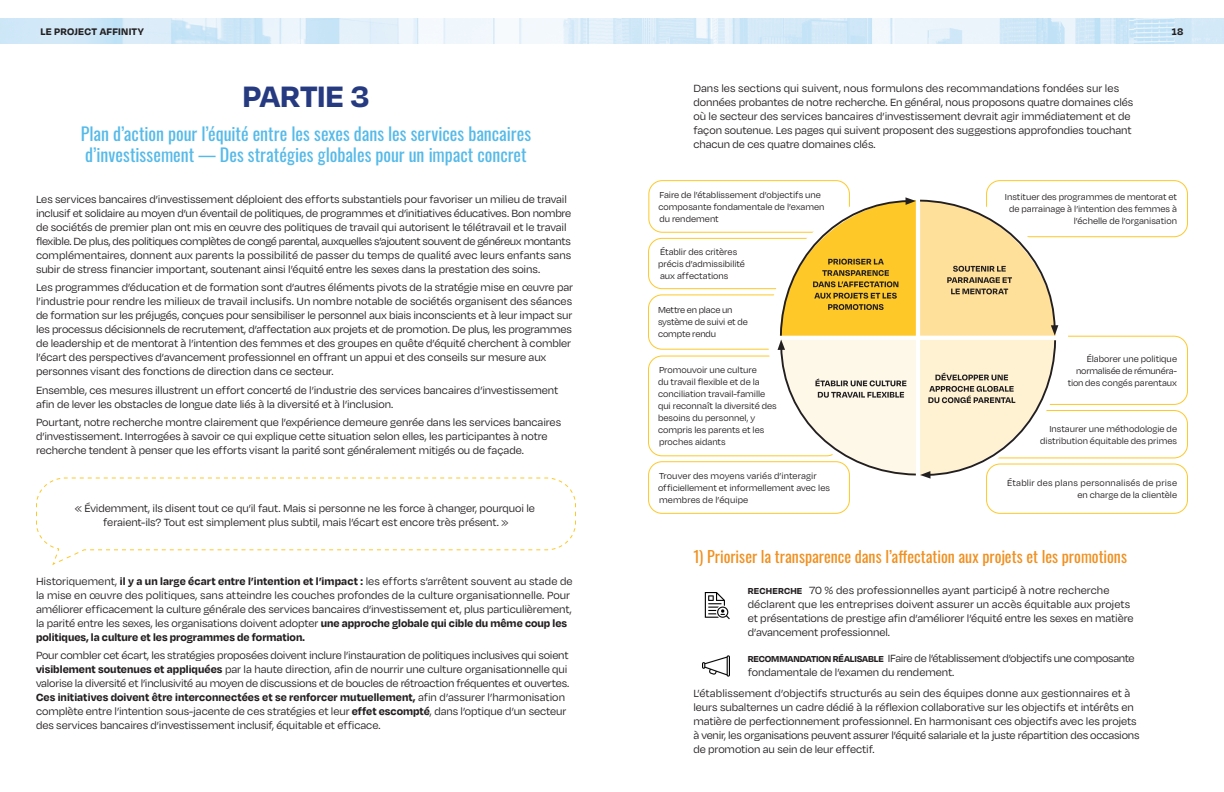
<style>
.page{position:relative;width:1224px;height:792px;background:#fff}
.page>*{position:absolute;margin:0;border:0;box-sizing:border-box;transform-origin:0 0}
.t1{font:700 34px "Degular";letter-spacing:-.015em;color:#253a80}
.Subhead{font:18px "Oswald";color:#55bae9}
.Subhead_2{font:16px "Oswald";color:#f09020}
.Body{font:12px/14px "Degular";letter-spacing:-.01em;color:#231f20}
.t2{font:700 11px "Degular";letter-spacing:.02em;color:#231f20}
.Body_2{font:10px/12px "Degular";color:#231f20}
.s1{font-weight:700}
.s2{font-weight:700;font-size:10px}
</style>
<div class="page">
<img style="left:0;top:18px;width:1224px;height:25px">
<svg style="left:36px;top:477px;width:540px;height:88px"></svg>
<div style="left:648px;top:356px;width:193px;height:100px;border:1px solid #fec829;border-radius:14px"></div>
<div style="left:986px;top:336px;width:202px;height:69px;border:1px solid #fec829;border-radius:14px"></div>
<div style="left:986px;top:180px;width:202px;height:57px;border:1px solid #fec829;border-radius:14px"></div>
<div style="left:986px;top:410px;width:202px;height:48px;border:1px solid #fec829;border-radius:14px"></div>
<div style="left:986px;top:464px;width:202px;height:50px;border:1px solid #fec829;border-radius:14px"></div>
<div style="left:648px;top:180px;width:202px;height:53px;border:1px solid #fec829;border-radius:14px"></div>
<div style="left:648px;top:238px;width:268px;height:51px;border:1px solid #fec829;border-radius:14px"></div>
<div style="left:648px;top:294px;width:225px;height:56px;border:1px solid #fec829;border-radius:14px"></div>
<div style="left:648px;top:461px;width:202px;height:53px;border:1px solid #fec829;border-radius:14px"></div>
<div style="left:768px;top:191px;width:300px;height:289px;border:22px solid #fff;border-radius:50%"></div>
<img style="left:704px;top:592px;width:26px;height:27px">
<img style="left:703px;top:655px;width:27px;height:22px">
<svg style="left:778px;top:197px;width:280px;height:282px"></svg>
<p class="t2" style="left:40px;top:24px;width:105px">LE PROJECT AFFINITY</p>
<p class="t2" style="left:1172px;top:24px;width:13px">18</p>
<p class="t1" style="left:243px;top:75px;width:128px">PARTIE 3</p>
<p class="Subhead" style="left:81px;top:117px;width:452px">Plan d’action pour l’équité entre les sexes dans les services bancaires</p>
<p class="Subhead" style="left:85px;top:139px;width:443px">d’investissement — Des stratégies globales pour un impact concret</p>
<p class="Body" style="left:36px;top:192px;width:537px">Les services bancaires d’investissement déploient des efforts substantiels pour favoriser un milieu de travail inclusif et solidaire au moyen d’un éventail de politiques, de programmes et d’initiatives éducatives. Bon nombre de sociétés de premier plan ont mis en œuvre des politiques de travail qui autorisent le télétravail et le travail flexible. De plus, des politiques complètes de congé parental, auxquelles s’ajoutent souvent de généreux montants complémentaires, donnent aux parents la possibilité de passer du temps de qualité avec leurs enfants sans subir de stress financier important, soutenant ainsi l’équité entre les sexes dans la prestation des soins.</p>
<p class="Body" style="left:36px;top:280px;width:539px">Les programmes d’éducation et de formation sont d’autres éléments pivots de la stratégie mise en œuvre par l’industrie pour rendre les milieux de travail inclusifs. Un nombre notable de sociétés organisent des séances de formation sur les préjugés, conçues pour sensibiliser le personnel aux biais inconscients et à leur impact sur les processus décisionnels de recrutement, d’affectation aux projets et de promotion. De plus, les programmes de leadership et de mentorat à l’intention des femmes et des groupes en quête d’équité cherchent à combler l’écart des perspectives d’avancement professionnel en offrant un appui et des conseils sur mesure aux personnes visant des fonctions de direction dans ce secteur.</p>
<p class="Body" style="left:36px;top:383px;width:524px">Ensemble, ces mesures illustrent un effort concerté de l’industrie des services bancaires d’investissement afin de lever les obstacles de longue date liés à la diversité et à l’inclusion.</p>
<p class="Body" style="left:36px;top:415px;width:527px">Pourtant, notre recherche montre clairement que l’expérience demeure genrée dans les services bancaires d’investissement. Interrogées à savoir ce qui explique cette situation selon elles, les participantes à notre recherche tendent à penser que les efforts visant la parité sont généralement mitigés ou de façade.</p>
<p class="Body" style="left:75px;top:500px;width:462px;text-align:center">« Évidemment, ils disent tout ce qu’il faut. Mais si personne ne les force à changer, pourquoi le feraient-ils? Tout est simplement plus subtil, mais l’écart est encore très présent. »</p>
<p class="Body" style="left:36px;top:574px;width:538px">Historiquement, <span class="s1">il y a un large écart entre l’intention et l’impact :</span> les efforts s’arrêtent souvent au stade de la mise en œuvre des politiques, sans atteindre les couches profondes de la culture organisationnelle. Pour améliorer efficacement la culture générale des services bancaires d’investissement et, plus particulièrement, la parité entre les sexes, les organisations doivent adopter <span class="s1">une approche globale qui cible du même coup les politiques, la culture et les programmes de formation.</span></p>
<p class="Body" style="left:36px;top:648px;width:535px">Pour combler cet écart, les stratégies proposées doivent inclure l’instauration de politiques inclusives qui soient <span class="s1">visiblement soutenues et appliquées</span> par la haute direction, afin de nourrir une culture organisationnelle qui valorise la diversité et l’inclusivité au moyen de discussions et de boucles de rétroaction fréquentes et ouvertes.<br><span class="s1">Ces initiatives doivent être interconnectées et se renforcer mutuellement,</span> afin d’assurer l’harmonisation complète entre l’intention sous-jacente de ces stratégies et leur <span class="s1">effet escompté</span>, dans l’optique d’un secteur des services bancaires d’investissement inclusif, équitable et efficace.</p>
<p class="Body" style="left:693px;top:81px;width:442px">Dans les sections qui suivent, nous formulons des recommandations fondées sur les données probantes de notre recherche. En général, nous proposons quatre domaines clés où le secteur des services bancaires d’investissement devrait agir immédiatement et de façon soutenue. Les pages qui suivent proposent des suggestions approfondies touchant chacun de ces quatre domaines clés.</p>
<p class="Body_2" style="left:658px;top:188px;width:168px">Faire de l’établissement d’objectifs une composante fondamentale de l’examen du rendement</p>
<p class="Body_2" style="left:658px;top:245px;width:88px">Établir des critères précis d’admissibilité aux affectations</p>
<p class="Body_2" style="left:658px;top:304px;width:91px">Mettre en place un système de suivi et de compte rendu</p>
<p class="Body_2" style="left:658px;top:364px;width:120px">Promouvoir une culture<br>du travail flexible et de la conciliation travail-famille qui reconnaît la diversité des besoins du personnel, y compris les parents et les proches aidants</p>
<p class="Body_2" style="left:658px;top:469px;width:174px">Trouver des moyens variés d’interagir officiellement et informellement avec les membres de l’équipe</p>
<p class="Body_2" style="left:1005px;top:191px;width:174px;text-align:right">Instituer des programmes de mentorat et de parrainage à l’intention des femmes à l’échelle de l’organisation</p>
<p class="Body_2" style="left:1068px;top:352px;width:111px;text-align:right">Élaborer une politique normalisée de rémunéra&shy;tion des congés parentaux</p>
<p class="Body_2" style="left:1040px;top:422px;width:138px;text-align:right">Instaurer une méthodologie de distribution équitable des primes</p>
<p class="Body_2" style="left:1007px;top:477px;width:171px;text-align:right">Établir des plans personnalisés de prise en charge de la clientèle</p>
<p class="Subhead_2" style="left:693px;top:542px;width:435px">1) Prioriser la transparence dans l’affectation aux projets et les promotions</p>
<p class="Body" style="left:748px;top:582px;width:387px"><span class="s2">RECHERCHE</span> 70 % des professionnelles ayant participé à notre recherche déclarent que les entreprises doivent assurer un accès équitable aux projets et présentations de prestige afin d’améliorer l’équité entre les sexes en matière d’avancement professionnel.</p>
<p class="Body" style="left:748px;top:651px;width:388px"><span class="s2">RECOMMANDATION RÉALISABLE</span> IFaire de l’établissement d’objectifs une composante fondamentale de l’examen du rendement.</p>
<p class="Body" style="left:693px;top:685px;width:448px">L’établissement d’objectifs structurés au sein des équipes donne aux gestionnaires et à leurs subalternes un cadre dédié à la réflexion collaborative sur les objectifs et intérêts en matière de perfectionnement professionnel. En harmonisant ces objectifs avec les projets à venir, les organisations peuvent assurer l’équité salariale et la juste répartition des occasions de promotion au sein de leur effectif.</p>
</div>
